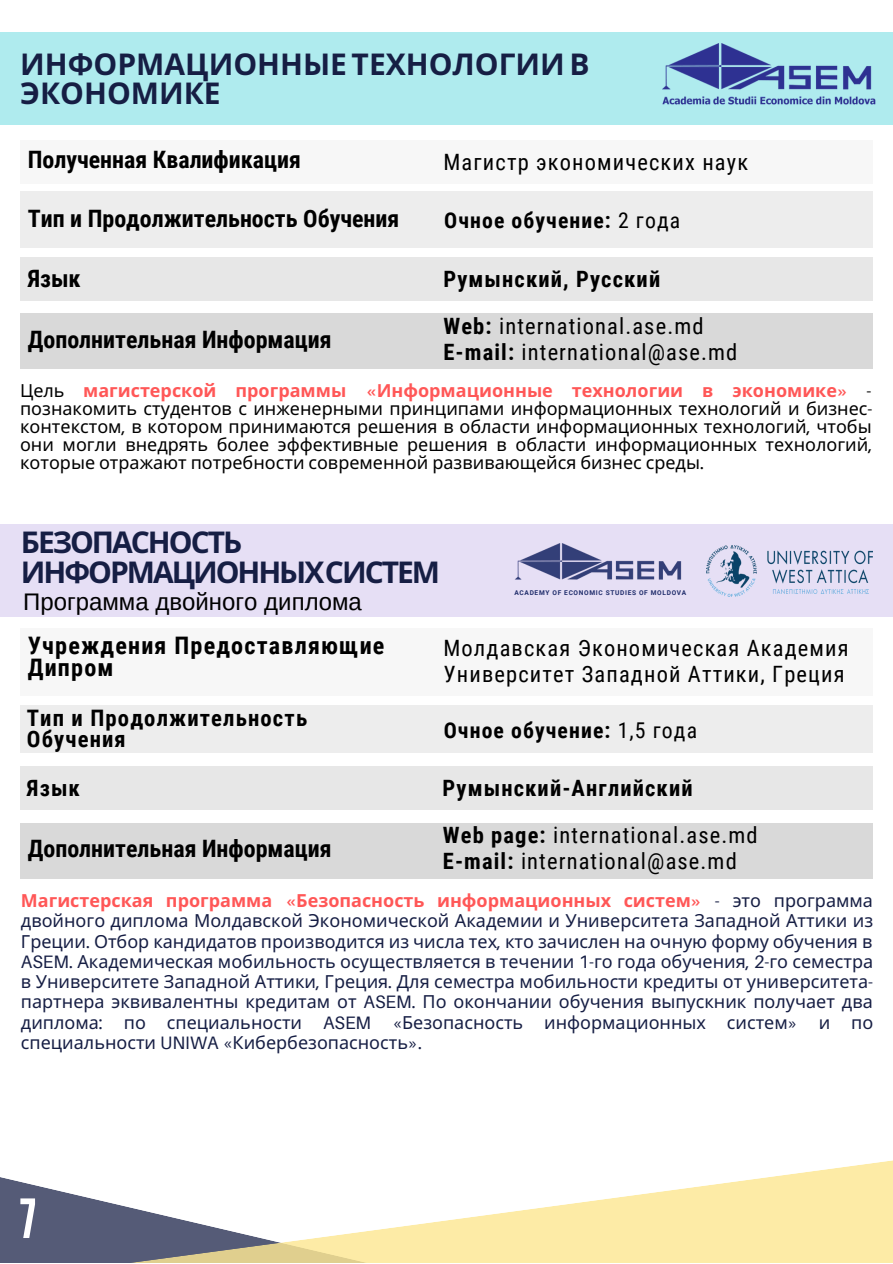
<style>
.page{position:relative;width:893px;height:1264px;background:#fff}
.page>*{position:absolute;margin:0;border:0;box-sizing:border-box;transform-origin:0 0}
.t1{font:53.85px "League Gothic";color:#fff}
.t2{font:700 30px/29.2px "Noto Sans";color:#161e44}
.t3{font:700 30px/29.2px "Noto Sans";letter-spacing:-.07em;color:#161e44}
.t4{font:700 24.15px/22.5px "Roboto Condensed";letter-spacing:.05em;color:#000}
.t5{font:700 24px "Roboto Condensed";color:#000}
.t6{font:24px "Arimo";color:#000}
.t7{font:700 22.65px/21.3px "Roboto Condensed";letter-spacing:.05em;color:#000}
.t8{font:22.5px "Roboto Condensed";letter-spacing:.05em;color:#000}
.t9{font:700 22.5px "Roboto Condensed";letter-spacing:.05em;color:#000}
.t10{font:700 21.75px "Roboto Condensed";letter-spacing:.05em;color:#000}
.t11{font:18px/20.2px "Noto Sans";color:#161e44;text-align:justify}
.t12{font:18px/18px "Noto Sans";color:#000;text-align:justify}
.t13{font:700 6.6px "Roboto";letter-spacing:.1em;color:#202d6b}
.s1{font-weight:400}
.s2{font-weight:700}
.s3{font-weight:700;color:#ff5757}
.s4{font-family:"Aileron";font-weight:700;color:#ff5757}
.s5{font-family:"Aileron"}
</style>
<div class="page">
<div style="left:20px;top:140px;width:852px;height:44px;background:#f7f7f7"></div>
<div style="left:0;top:32px;width:892px;height:92px;background:#afebee"></div>
<div style="left:20px;top:192px;width:852px;height:56px;background:#ededed"></div>
<div style="left:21px;top:257px;width:852px;height:43px;background:#e7e7e7"></div>
<div style="left:21px;top:314px;width:852px;height:55px;background:#d9d9d9"></div>
<svg style="left:1px;top:1160px;width:891px;height:102px"></svg>
<img style="left:662px;top:44px;width:213px;height:61px">
<div style="left:20px;top:628px;width:852px;height:67px;background:#f7f7f7"></div>
<div style="left:0;top:524px;width:892px;height:92px;background:#e6dff5"></div>
<div style="left:20px;top:705px;width:852px;height:48px;background:#ededed"></div>
<div style="left:20px;top:766px;width:852px;height:43px;background:#e7e7e7"></div>
<div style="left:20px;top:822px;width:852px;height:56px;background:#d9d9d9"></div>
<img style="left:515px;top:544px;width:167px;height:36px">
<img style="left:706px;top:546px;width:166px;height:50px">
<p class="t2" style="left:20px;top:49px;width:571px">ИНФОРМАЦИОННЫЕ ТЕХНОЛОГИИ В<br>ЭКОНОМИКЕ</p>
<p class="t5" style="left:28px;top:146px;width:275px">Полученная Квалификация</p>
<p class="t5" style="left:28px;top:205px;width:373px">Тип и Продолжительность Обучения</p>
<p class="t5" style="left:28px;top:265px;width:54px">Язык</p>
<p class="t5" style="left:28px;top:326px;width:305px">Дополнительная Информация</p>
<p class="t8" style="left:443px;top:149px;width:306px">Магистр экономических наук</p>
<p class="t10" style="left:444px;top:208px;width:237px">Очное обучение: <span class="s1">2 года</span></p>
<p class="t9" style="left:443px;top:266px;width:218px">Румынский, Русский</p>
<p class="t8" style="left:443px;top:313px;width:262px"><span class="s2">Web:</span> international.ase.md</p>
<p class="t8" style="left:443px;top:339px;width:295px"><span class="s2">E-mail:</span> international@ase.md</p>
<p class="t12" style="left:20px;top:381px;width:853px">Цель <span class="s3">магистерской программы</span> <span class="s4">«</span><span class="s3">Информационные технологии в экономике</span><span class="s4">»</span> <span class="s5">- </span>познакомить студентов с инженерными принципами информационных технологий и бизнес&shy;контекстом<span class="s5">,</span> в котором принимаются решения в области информационных технологий<span class="s5">,</span> чтобы они могли внедрять более эффективные решения в области информационных технологий<span class="s5">, </span>которые отражают потребности современной развивающейся бизнес среды<span class="s5">.</span></p>
<p class="t3" style="left:21px;top:527px;width:420px">БЕЗОПАСНОСТЬ<br>ИНФОРМАЦИОННЫХСИСТЕМ</p>
<p class="t6" style="left:23px;top:588px;width:340px">Программа двойного диплома</p>
<p class="t13" style="left:514px;top:588px;width:173px">ACADEMY OF ECONOMIC STUDIES OF MOLDOVA</p>
<p class="t4" style="left:28px;top:634px;width:358px">Учреждения Предоставляющие<br>Дипром</p>
<p class="t7" style="left:27px;top:707px;width:282px">Тип и Продолжительность<br>Обучения</p>
<p class="t9" style="left:27px;top:775px;width:55px">Язык</p>
<p class="t5" style="left:28px;top:835px;width:305px">Дополнительная Информация</p>
<p class="t8" style="left:443px;top:635px;width:406px">Молдавская Экономическая Академия</p>
<p class="t8" style="left:443px;top:660px;width:402px">Университет Западной Аттики, Греция</p>
<p class="t10" style="left:443px;top:717px;width:255px">Очное обучение: <span class="s1">1,5 года</span></p>
<p class="t9" style="left:442px;top:775px;width:251px">Румынский-Английский</p>
<p class="t8" style="left:443px;top:822px;width:316px"><span class="s2">Web page:</span> international.ase.md</p>
<p class="t8" style="left:443px;top:848px;width:295px"><span class="s2">E-mail:</span> international@ase.md</p>
<p class="t11" style="left:21px;top:890px;width:853px"><span class="s3">Магистерская программа</span> <span class="s4">«</span><span class="s3">Безопасность информационных систем</span><span class="s4">»</span> <span class="s5">-</span> это программа двойного диплома Молдавской Экономической Академии и Университета Западной Аттики из Греции<span class="s5">.</span> Отбор кандидатов производится из числа тех<span class="s5">,</span> кто зачислен на очную форму обучения в <span class="s5">ASEM.</span> Академическая мобильность осуществляется в течении <span class="s5">1-</span>го года обучения<span class="s5">, 2-</span>го семестра в Университете Западной Аттики<span class="s5">,</span> Греция<span class="s5">.</span> Для семестра мобильности кредиты от университета&shy;партнера эквивалентны кредитам от <span class="s5">ASEM.</span> По окончании обучения выпускник получает два диплома<span class="s5">:</span> по специальности <span class="s5">ASEM «</span>Безопасность информационных систем<span class="s5">»</span> и по специальности <span class="s5">UNIWA «</span>Кибербезопасность<span class="s5">».</span></p>
<p class="t1" style="left:20px;top:1187px;width:17px">7</p>
</div>
